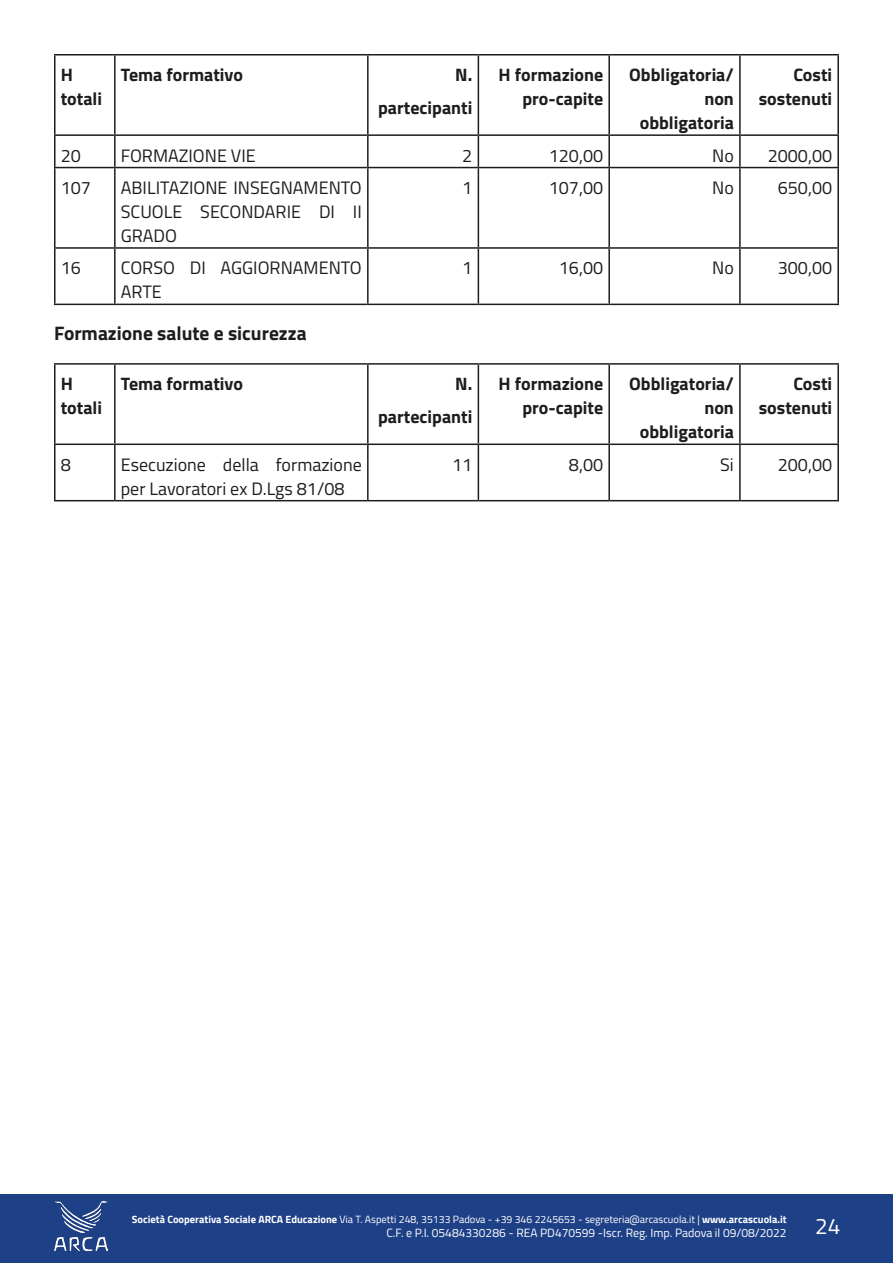
<style>
.page{position:relative;width:893px;height:1263px;background:#fff}
.page>*{position:absolute;margin:0;border:0;box-sizing:border-box;transform-origin:0 0}
.t1{font:22.5px "Titillium Web";color:#fff}
.t2{font:700 19.5px "Titillium Web";color:#1d1d1b}
.t3{font:18px/24px "Titillium Web";color:#1d1d1b}
.t4{font:700 18px/24px "Titillium Web";color:#1d1d1b;text-align:right}
.t5{font:12px "Titillium Web";color:#fff}
.t6{font:10.5px "Titillium Web";color:#fff}
.s1{font-weight:700}
</style>
<div class="page">
<div style="left:0;top:1195px;width:893px;height:68px;background:#1e4087"></div>
<img style="left:54px;top:1201px;width:53px;height:49px">
<hr style="left:54px;top:54px;width:61px;height:2px;background:#1d1d1b">
<hr style="left:54px;top:56px;width:2px;height:78px;background:#1d1d1b">
<hr style="left:115px;top:54px;width:253px;height:2px;background:#1d1d1b">
<hr style="left:114px;top:56px;width:2px;height:78px;background:#1d1d1b">
<hr style="left:368px;top:54px;width:110px;height:2px;background:#1d1d1b">
<hr style="left:367px;top:56px;width:2px;height:78px;background:#1d1d1b">
<hr style="left:478px;top:54px;width:131px;height:2px;background:#1d1d1b">
<hr style="left:478px;top:56px;width:1px;height:78px;background:#1d1d1b">
<hr style="left:609px;top:54px;width:131px;height:2px;background:#1d1d1b">
<hr style="left:608px;top:56px;width:2px;height:78px;background:#1d1d1b">
<hr style="left:740px;top:54px;width:99px;height:2px;background:#1d1d1b">
<hr style="left:739px;top:56px;width:2px;height:78px;background:#1d1d1b">
<hr style="left:837px;top:56px;width:2px;height:78px;background:#1d1d1b">
<hr style="left:54px;top:134px;width:61px;height:2px;background:#1d1d1b">
<hr style="left:54px;top:136px;width:2px;height:31px;background:#1d1d1b">
<hr style="left:115px;top:134px;width:253px;height:2px;background:#1d1d1b">
<hr style="left:114px;top:136px;width:2px;height:31px;background:#1d1d1b">
<hr style="left:368px;top:134px;width:110px;height:2px;background:#1d1d1b">
<hr style="left:367px;top:136px;width:2px;height:31px;background:#1d1d1b">
<hr style="left:478px;top:134px;width:131px;height:2px;background:#1d1d1b">
<hr style="left:478px;top:136px;width:1px;height:31px;background:#1d1d1b">
<hr style="left:609px;top:134px;width:131px;height:2px;background:#1d1d1b">
<hr style="left:608px;top:136px;width:2px;height:31px;background:#1d1d1b">
<hr style="left:740px;top:134px;width:99px;height:2px;background:#1d1d1b">
<hr style="left:739px;top:136px;width:2px;height:31px;background:#1d1d1b">
<hr style="left:837px;top:136px;width:2px;height:31px;background:#1d1d1b">
<hr style="left:54px;top:167px;width:61px;height:1px;background:#1d1d1b">
<hr style="left:54px;top:168px;width:2px;height:79px;background:#1d1d1b">
<hr style="left:115px;top:167px;width:253px;height:1px;background:#1d1d1b">
<hr style="left:114px;top:168px;width:2px;height:79px;background:#1d1d1b">
<hr style="left:368px;top:167px;width:110px;height:1px;background:#1d1d1b">
<hr style="left:367px;top:168px;width:2px;height:79px;background:#1d1d1b">
<hr style="left:478px;top:167px;width:131px;height:1px;background:#1d1d1b">
<hr style="left:478px;top:168px;width:1px;height:79px;background:#1d1d1b">
<hr style="left:609px;top:167px;width:131px;height:1px;background:#1d1d1b">
<hr style="left:608px;top:168px;width:2px;height:79px;background:#1d1d1b">
<hr style="left:740px;top:167px;width:99px;height:1px;background:#1d1d1b">
<hr style="left:739px;top:168px;width:2px;height:79px;background:#1d1d1b">
<hr style="left:837px;top:168px;width:2px;height:79px;background:#1d1d1b">
<hr style="left:54px;top:247px;width:61px;height:2px;background:#1d1d1b">
<hr style="left:54px;top:249px;width:2px;height:55px;background:#1d1d1b">
<hr style="left:115px;top:247px;width:253px;height:2px;background:#1d1d1b">
<hr style="left:114px;top:249px;width:2px;height:55px;background:#1d1d1b">
<hr style="left:368px;top:247px;width:110px;height:2px;background:#1d1d1b">
<hr style="left:367px;top:249px;width:2px;height:55px;background:#1d1d1b">
<hr style="left:478px;top:247px;width:131px;height:2px;background:#1d1d1b">
<hr style="left:478px;top:249px;width:1px;height:55px;background:#1d1d1b">
<hr style="left:609px;top:247px;width:131px;height:2px;background:#1d1d1b">
<hr style="left:608px;top:249px;width:2px;height:55px;background:#1d1d1b">
<hr style="left:740px;top:247px;width:99px;height:2px;background:#1d1d1b">
<hr style="left:739px;top:249px;width:2px;height:55px;background:#1d1d1b">
<hr style="left:837px;top:249px;width:2px;height:55px;background:#1d1d1b">
<hr style="left:54px;top:304px;width:61px;height:1px;background:#1d1d1b">
<hr style="left:115px;top:304px;width:253px;height:1px;background:#1d1d1b">
<hr style="left:368px;top:304px;width:110px;height:1px;background:#1d1d1b">
<hr style="left:478px;top:304px;width:131px;height:1px;background:#1d1d1b">
<hr style="left:609px;top:304px;width:131px;height:1px;background:#1d1d1b">
<hr style="left:740px;top:304px;width:99px;height:1px;background:#1d1d1b">
<hr style="left:54px;top:363px;width:61px;height:2px;background:#1d1d1b">
<hr style="left:54px;top:365px;width:2px;height:78px;background:#1d1d1b">
<hr style="left:115px;top:363px;width:253px;height:2px;background:#1d1d1b">
<hr style="left:114px;top:365px;width:2px;height:78px;background:#1d1d1b">
<hr style="left:368px;top:363px;width:110px;height:2px;background:#1d1d1b">
<hr style="left:367px;top:365px;width:2px;height:78px;background:#1d1d1b">
<hr style="left:478px;top:363px;width:131px;height:2px;background:#1d1d1b">
<hr style="left:478px;top:365px;width:1px;height:78px;background:#1d1d1b">
<hr style="left:609px;top:363px;width:131px;height:2px;background:#1d1d1b">
<hr style="left:608px;top:365px;width:2px;height:78px;background:#1d1d1b">
<hr style="left:740px;top:363px;width:99px;height:2px;background:#1d1d1b">
<hr style="left:739px;top:365px;width:2px;height:78px;background:#1d1d1b">
<hr style="left:837px;top:365px;width:2px;height:78px;background:#1d1d1b">
<hr style="left:54px;top:443px;width:61px;height:2px;background:#1d1d1b">
<hr style="left:54px;top:445px;width:2px;height:55px;background:#1d1d1b">
<hr style="left:115px;top:443px;width:253px;height:2px;background:#1d1d1b">
<hr style="left:114px;top:445px;width:2px;height:55px;background:#1d1d1b">
<hr style="left:368px;top:443px;width:110px;height:2px;background:#1d1d1b">
<hr style="left:367px;top:445px;width:2px;height:55px;background:#1d1d1b">
<hr style="left:478px;top:443px;width:131px;height:2px;background:#1d1d1b">
<hr style="left:478px;top:445px;width:1px;height:55px;background:#1d1d1b">
<hr style="left:609px;top:443px;width:131px;height:2px;background:#1d1d1b">
<hr style="left:608px;top:445px;width:2px;height:55px;background:#1d1d1b">
<hr style="left:740px;top:443px;width:99px;height:2px;background:#1d1d1b">
<hr style="left:739px;top:445px;width:2px;height:55px;background:#1d1d1b">
<hr style="left:837px;top:445px;width:2px;height:55px;background:#1d1d1b">
<hr style="left:54px;top:500px;width:61px;height:1px;background:#1d1d1b">
<hr style="left:115px;top:500px;width:253px;height:1px;background:#1d1d1b">
<hr style="left:368px;top:500px;width:110px;height:1px;background:#1d1d1b">
<hr style="left:478px;top:500px;width:131px;height:1px;background:#1d1d1b">
<hr style="left:609px;top:500px;width:131px;height:1px;background:#1d1d1b">
<hr style="left:740px;top:500px;width:99px;height:1px;background:#1d1d1b">
<p class="t4" style="left:61px;top:62px;width:43px;text-align:left">H totali</p>
<p class="t4" style="left:121px;top:62px;width:124px">Tema formativo</p>
<p class="t4" style="left:378px;top:58px;width:96px;line-height:32.5px">N. partecipanti</p>
<p class="t4" style="left:499px;top:62px;width:106px">H formazione pro-capite</p>
<p class="t4" style="left:629px;top:62px;width:106px">Obbligatoria/ non obbligatoria</p>
<p class="t4" style="left:759px;top:62px;width:75px">Costi sostenuti</p>
<p class="t3" style="left:61px;top:142px;width:22px">20</p>
<p class="t3" style="left:121px;top:142px;width:136px">FORMAZIONE VIE</p>
<p class="t3" style="left:462px;top:142px;width:12px">2</p>
<p class="t3" style="left:549px;top:142px;width:56px">120,00</p>
<p class="t3" style="left:712px;top:142px;width:23px">No</p>
<p class="t3" style="left:768px;top:142px;width:66px">2000,00</p>
<p class="t3" style="left:61px;top:175px;width:32px">107</p>
<p class="t3" style="left:121px;top:175px;width:243px;text-align:justify">ABILITAZIONE INSEGNAMENTO SCUOLE SECONDARIE DI II GRADO</p>
<p class="t3" style="left:462px;top:175px;width:12px">1</p>
<p class="t3" style="left:549px;top:175px;width:56px">107,00</p>
<p class="t3" style="left:712px;top:175px;width:23px">No</p>
<p class="t3" style="left:778px;top:175px;width:56px">650,00</p>
<p class="t3" style="left:61px;top:255px;width:22px">16</p>
<p class="t3" style="left:121px;top:255px;width:243px">CORSO DI AGGIORNAMENTO<br>ARTE</p>
<p class="t3" style="left:462px;top:255px;width:12px">1</p>
<p class="t3" style="left:559px;top:255px;width:46px">16,00</p>
<p class="t3" style="left:712px;top:255px;width:23px">No</p>
<p class="t3" style="left:778px;top:255px;width:56px">300,00</p>
<p class="t2" style="left:54px;top:318px;width:254px">Formazione salute e sicurezza</p>
<p class="t4" style="left:61px;top:371px;width:43px;text-align:left">H totali</p>
<p class="t4" style="left:121px;top:371px;width:124px">Tema formativo</p>
<p class="t4" style="left:378px;top:367px;width:96px;line-height:32.5px">N. partecipanti</p>
<p class="t4" style="left:499px;top:371px;width:106px">H formazione pro-capite</p>
<p class="t4" style="left:629px;top:371px;width:106px">Obbligatoria/ non obbligatoria</p>
<p class="t4" style="left:759px;top:371px;width:75px">Costi sostenuti</p>
<p class="t3" style="left:61px;top:451px;width:12px">8</p>
<p class="t3" style="left:121px;top:451px;width:242px">Esecuzione della formazione per Lavoratori ex D.Lgs 81/08</p>
<p class="t3" style="left:452px;top:451px;width:22px">11</p>
<p class="t3" style="left:569px;top:451px;width:36px">8,00</p>
<p class="t3" style="left:720px;top:451px;width:15px">Si</p>
<p class="t3" style="left:778px;top:451px;width:56px">200,00</p>
<p class="t6" style="left:132px;top:1211px;width:656px"><span class="s1">Società Cooperativa Sociale ARCA Educazione</span> Via T. Aspetti 248, 35133 Padova - +39 346 2245653 - segreteria@arcascuola.it | <span class="s1">www.arcascuola.it</span></p>
<p class="t5" style="left:386px;top:1224px;width:402px">C.F. e P.I. 05484330286 - REA PD470599 -Iscr. Reg. Imp. Padova il 09/08/2022</p>
<p class="t1" style="left:815px;top:1210px;width:27px">24</p>
</div>
